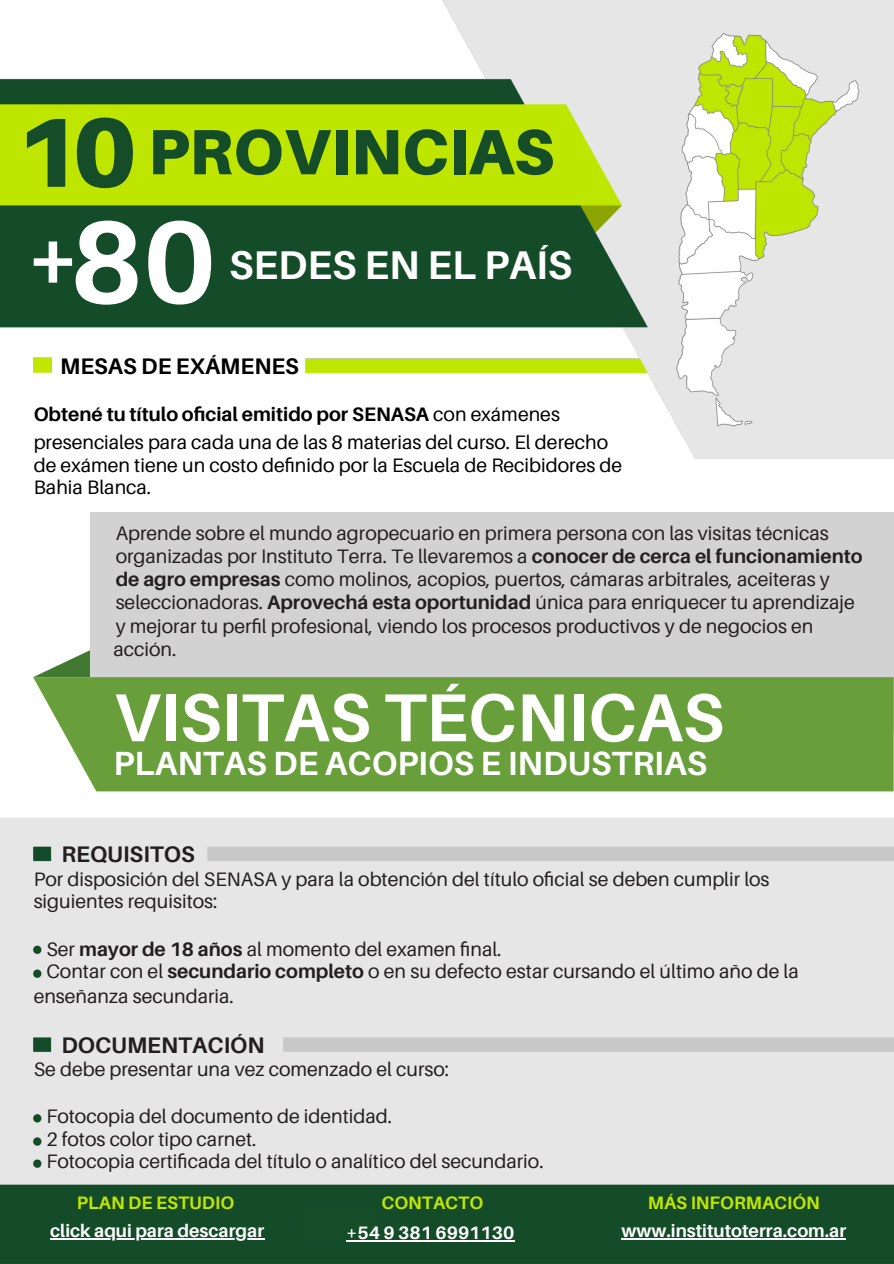
<style>
.page{position:relative;width:894px;height:1264px;background:#fff}
.page>*{position:absolute;margin:0;border:0;box-sizing:border-box;transform-origin:0 0}
.t1{font:700 116.85px "Aileron";color:#fff}
.t2{font:900 98.25px "Aileron";color:#154d28}
.t3{font:900 85.2px "Aileron";color:#fff}
.t4{font:700 67.8px "Aileron";color:#fff}
.t5{font:900 63.9px "Aileron";color:#154d28}
.t6{font:700 40.05px "Aileron";color:#fff}
.t7{font:700 33.45px "Aileron";color:#fff}
.t8{font:700 22.5px "Aileron";color:#231f20}
.t9{font:700 22.5px "Aileron";color:#000}
.t10{font:19.5px/22.5px "Aileron";color:#231f20}
.t11{font:19.5px "Aileron";color:#000}
.t12{font:700 19.5px "Aileron";color:#000}
.t13{font:700 18px/28.2px "Aileron";color:#fff;text-align:center}
.t14{font:700 18px "Aileron";color:#c1e700}
.s1{font-weight:400}
.s2{font-weight:700}
.s3{color:#c1e700}
</style>
<div class="page">
<svg style="left:33px;top:638px;width:58px;height:39px"></svg>
<div style="left:91px;top:512px;width:802px;height:219px;background:#d3d2d2"></div>
<div style="left:33px;top:677px;width:860px;height:114px;background:#689f3a"></div>
<img style="left:0;top:817px;width:893px;height:446px">
<img style="left:0;top:0;width:893px;height:459px">
<div style="left:300px;top:1206px;width:77px;height:32px;background:#154d28"></div>
<hr style="left:50px;top:1238px;width:214px;height:1px;background:#fff">
<hr style="left:346px;top:1240px;width:168px;height:1px;background:#fff">
<hr style="left:621px;top:1238px;width:225px;height:1px;background:#fff">
<p class="t2" style="left:15px;top:91px;width:124px">10</p>
<h4 class="t5" style="left:148px;top:112px;width:407px">PROVINCIAS</h4>
<p class="t1" style="left:70px;top:189px;width:148px">80</p>
<p class="t3" style="left:25px;top:206px;width:58px">+</p>
<p class="t6" style="left:229px;top:240px;width:344px">SEDES EN EL PAÍS</p>
<p class="t9" style="left:60px;top:352px;width:240px">MESAS DE EXÁMENES</p>
<p class="t12" style="left:34px;top:402px;width:527px">Obtené tu título oficial emitido por SENASA <span class="s1">con exámenes</span></p>
<h4 class="t11" style="left:34px;top:430px;width:575px">presenciales para cada una de las 8 materias del curso. El derecho</h4>
<p class="t11" style="left:34px;top:452px;width:590px">de exámen tiene un costo definido por la Escuela de Recibidores de</p>
<p class="t11" style="left:34px;top:475px;width:119px">Bahia Blanca.</p>
<p class="t10" style="left:116px;top:521px;width:714px">Aprende sobre el mundo agropecuario en primera persona con las visitas técnicas</p>
<p class="t10" style="left:116px;top:544px;width:748px">organizadas por Instituto Terra. Te llevaremos a <span class="s2">conocer de cerca el funcionamiento</span></p>
<p class="t10" style="left:116px;top:567px;width:715px"><span class="s2">de agro empresas</span> como molinos, acopios, puertos, cámaras arbitrales, aceiteras y</p>
<p class="t10" style="left:116px;top:591px;width:740px">seleccionadoras. <span class="s2">Aprovechá esta oportunidad</span> única para enriquecer tu aprendizaje</p>
<p class="t10" style="left:116px;top:614px;width:699px">y mejorar tu perfil profesional, viendo los procesos productivos y de negocios en</p>
<p class="t10" style="left:113px;top:637px;width:64px">acción.</p>
<h6 class="t4" style="left:113px;top:675px;width:611px">VISITAS TÉCNICAS</h6>
<h6 class="t7" style="left:113px;top:742px;width:595px">PLANTAS DE ACOPIOS E INDUSTRIAS</h6>
<p class="t8" style="left:61px;top:840px;width:135px">REQUISITOS</p>
<h1 class="t10" style="left:34px;top:867px;width:737px">Por disposición del SENASA y para la obtención del título oficial se deben cumplir los siguientes requisitos:</h1>
<p class="t10" style="left:46px;top:937px;width:753px">Ser <span class="s2">mayor de 18 años</span> al momento del examen final.<br>Contar con el <span class="s2">secundario completo</span> o en su defecto estar cursando el último año de la</p>
<p class="t10" style="left:34px;top:984px;width:202px">enseñanza secundaria.</p>
<p class="t8" style="left:61px;top:1030px;width:205px">DOCUMENTACIÓN</p>
<p class="t10" style="left:34px;top:1057px;width:417px">Se debe presentar una vez comenzado el curso:</p>
<p class="t10" style="left:46px;top:1104px;width:498px">Fotocopia del documento de identidad.<br>2 fotos color tipo carnet.<br>Fotocopia certificada del título o analítico del secundario.</p>
<h5 class="t14" style="left:381px;top:1191px;width:103px">CONTACTO</h5>
<p class="t14" style="left:77px;top:1191px;width:159px">PLAN DE ESTUDIO</p>
<h4 class="t13" style="left:50px;top:1216px;width:215px">click aqui para descargar</h4>
<p class="t13" style="left:346px;top:1218px;width:169px">+54 9 381 6991130</p>
<p class="t13" style="left:621px;top:1188px;width:226px"><span class="s3">MÁS INFORMACIÓN </span>www.institutoterra.com.ar</p>
</div>
